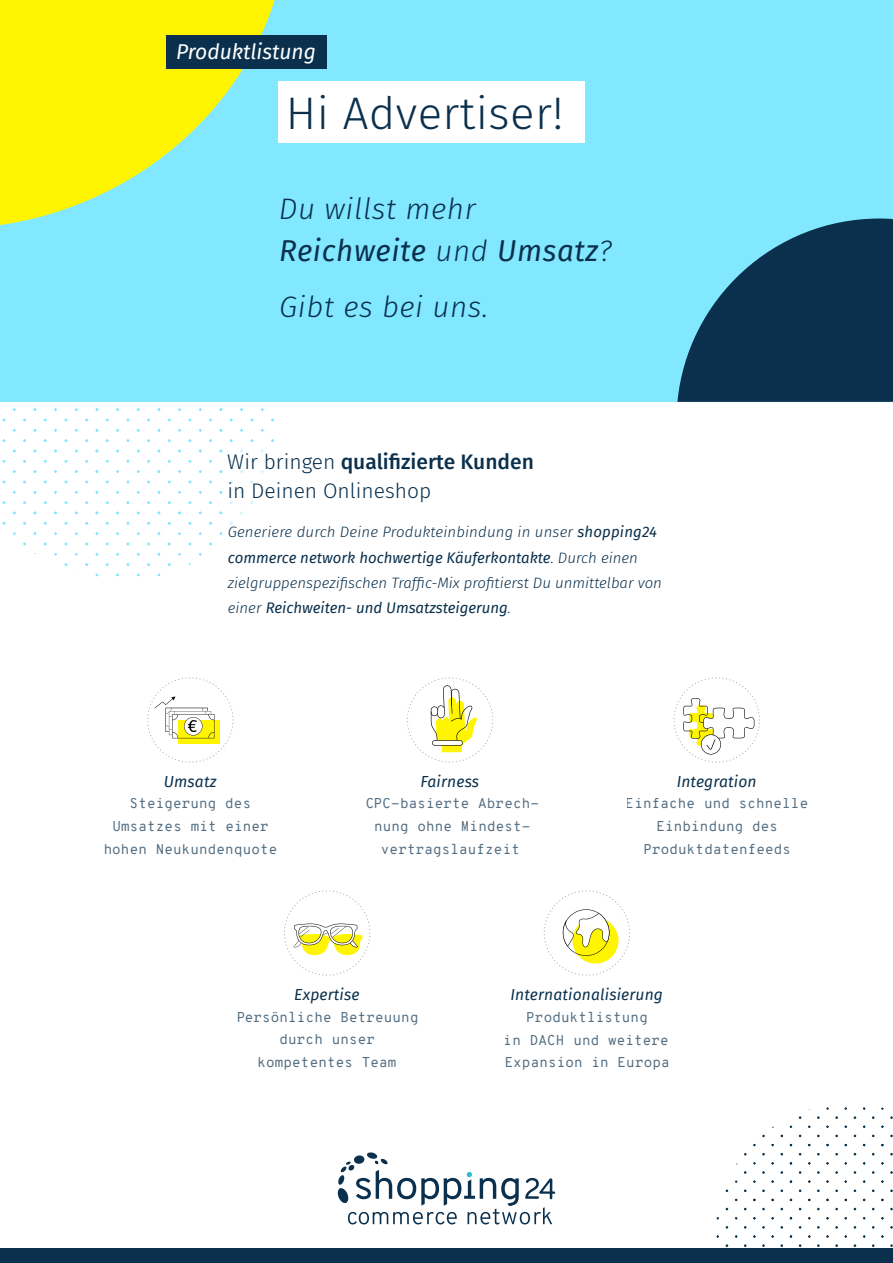
<style>
.page{position:relative;width:893px;height:1263px;background:#fff}
.page>*{position:absolute;margin:0;border:0;box-sizing:border-box;transform-origin:0 0}
.t1{font:300 45.45px "Fira Sans";letter-spacing:.01em;color:#0a304d}
.t2{font:italic 300 29.55px/41.7px "Fira Sans";letter-spacing:.02em;color:#0a304d}
.t3{font:300 21px/29.2px "Fira Sans";color:#0a304d}
.t4{font:italic 21px "Fira Sans";color:#fff}
.t5{font:italic 15.6px "Fira Sans";letter-spacing:.01em;color:#0a304d}
.t6{font:italic 300 15px/25.3px "Fira Sans";color:#0a304d}
.t7{font:13.95px/22.5px "Overpass Mono";letter-spacing:.01em;color:#0a304d;text-align:center}
.s1{font-weight:400}
.s2{font-weight:500}
</style>
<div class="page">
<div style="left:0;top:0;width:893px;height:402px;background:#82e8ff"></div>
<svg style="left:0;top:0;width:288px;height:225px;fill:#fff500"></svg>
<svg style="left:677px;top:218px;width:216px;height:184px"></svg>
<div style="left:278px;top:81px;width:306px;height:61px;background:#fff"></div>
<div style="left:0;top:1248px;width:893px;height:15px;background:#0a304d"></div>
<svg style="left:147px;top:677px;width:87px;height:86px"></svg>
<svg style="left:407px;top:677px;width:86px;height:86px"></svg>
<svg style="left:674px;top:677px;width:86px;height:86px"></svg>
<svg style="left:284px;top:890px;width:86px;height:86px"></svg>
<svg style="left:544px;top:890px;width:86px;height:86px"></svg>
<svg style="left:337px;top:1152px;width:218px;height:72px"></svg>
<div style="left:166px;top:35px;width:160px;height:34px;background:#0a304d"></div>
<h3 class="t4" style="left:176px;top:36px;width:141px">Produktlistung</h3>
<h1 class="t1" style="left:286px;top:81px;width:279px">Hi Advertiser!</h1>
<h2 class="t2" style="left:279px;top:188px;width:335px">Du willst mehr<br><span class="s1">Reichweite</span> und <span class="s1">Umsatz</span>?</h2>
<h2 class="t2" style="left:279px;top:286px;width:211px">Gibt es bei uns.</h2>
<h3 class="t3" style="left:227px;top:447px;width:308px">Wir bringen <span class="s2">qualifizierte Kunden </span>in Deinen Onlineshop</h3>
<p class="t6" style="left:228px;top:519px;width:436px">Generiere durch Deine Produkteinbindung in unser <span class="s1">shopping24 commerce network hochwertige Käuferkontakte</span>. Durch einen zielgruppenspezifischen Traffic-Mix profitierst Du unmittelbar von einer <span class="s1">Reichweiten- und Umsatzsteigerung</span>.</p>
<p class="t5" style="left:164px;top:770px;width:54px">Umsatz</p>
<p class="t7" style="left:104px;top:792px;width:175px">Steigerung des<br>Umsatzes mit einer hohen Neukundenquote</p>
<p class="t5" style="left:420px;top:770px;width:60px">Fairness</p>
<p class="t7" style="left:365px;top:792px;width:175px">CPC-basierte Abrech&shy;nung ohne Mindest&shy;vertragslaufzeit</p>
<p class="t5" style="left:677px;top:770px;width:81px">Integration</p>
<p class="t7" style="left:626px;top:792px;width:184px">Einfache und schnelle<br>Einbindung des<br>Produktdatenfeeds</p>
<p class="t5" style="left:294px;top:983px;width:67px">Expertise</p>
<p class="t7" style="left:236px;top:1006px;width:184px">Persönliche Betreuung durch unser kompetentes Team</p>
<p class="t5" style="left:511px;top:983px;width:154px">Internationalisierung</p>
<p class="t7" style="left:504px;top:1006px;width:167px">Produktlistung<br>in DACH und weitere<br>Expansion in Europa</p>
</div>
